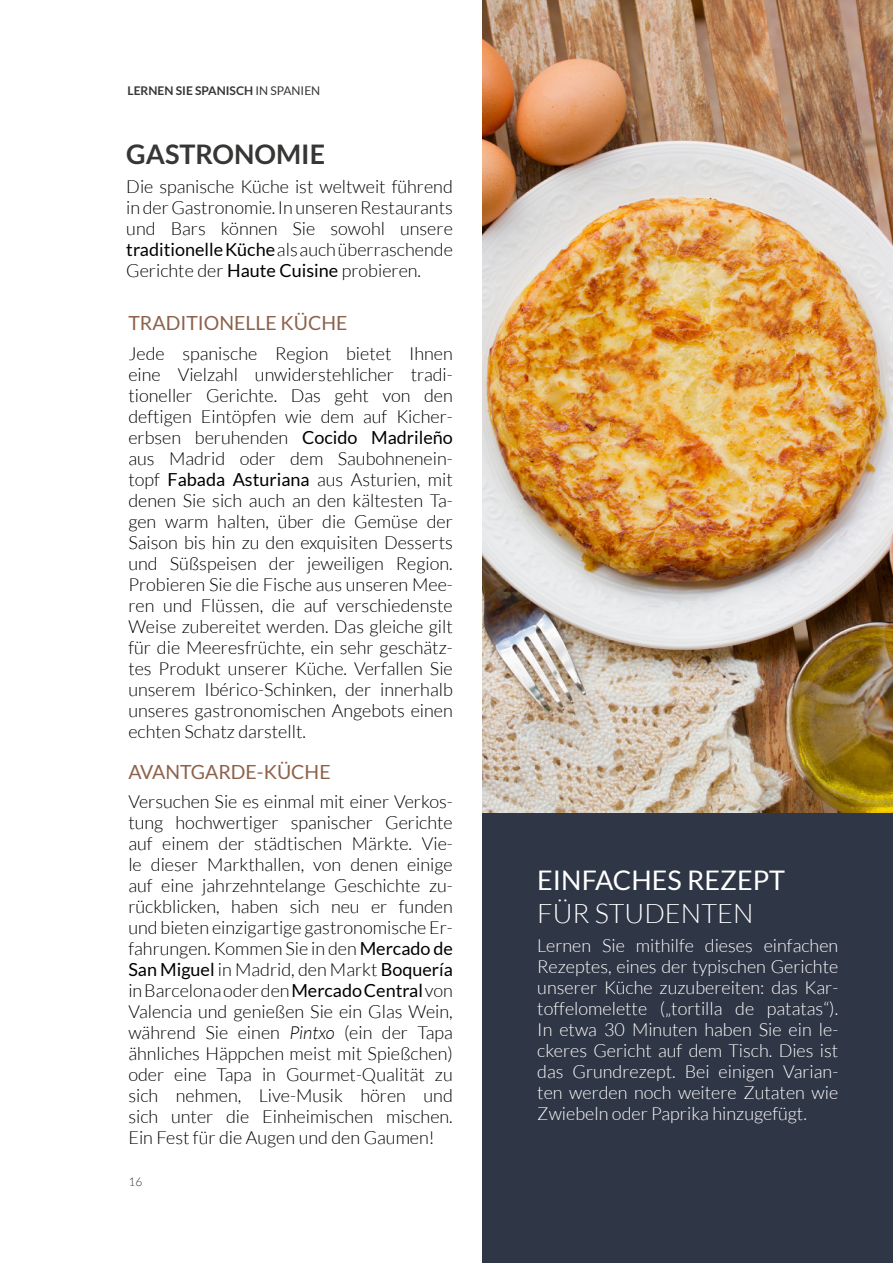
<style>
.page{position:relative;width:893px;height:1263px;background:#fff}
.page>*{position:absolute;margin:0;border:0;box-sizing:border-box;transform-origin:0 0}
.t1{font:27px "Lato";color:#fff}
.t2{font:300 27px "Lato";color:#fff}
.t3{font:700 27px "Lato";color:#363635}
.t4{font:19.5px "Lato";color:#8d624b}
.t5{font:300 18px/21px "Lato";color:#000;text-align:justify}
.t6{font:300 18px/21px "Lato";color:#fff;text-align:justify}
.t7{font:700 12px "Lato";color:#363635}
.t8{font:300 12px "Lato";color:#363635}
.s1{font-weight:400}
.s2{font-style:italic}
</style>
<div class="page">
<div style="left:483px;top:111px;width:410px;height:1152px;background:#2f3645"></div>
<img style="left:483px;top:0;width:410px;height:812px">
<p class="t7" style="left:128px;top:83px;width:194px">LERNEN SIE SPANISCH <span class="s1">IN SPANIEN</span></p>
<h1 class="t3" style="left:126px;top:139px;width:200px">GASTRONOMIE</h1>
<p class="t5" style="left:126px;top:177px;width:328px">Die spanische Küche ist weltweit führend in der Gastronomie. In unseren Restaurants und Bars können Sie sowohl unsere <span class="s1">traditionelle Küche</span> als auch überraschende Gerichte der <span class="s1">Haute Cuisine</span> probieren.</p>
<p class="t4" style="left:128px;top:312px;width:221px">TRADITIONELLE KÜCHE</p>
<p class="t5" style="left:128px;top:343px;width:326px">Jede spanische Region bietet Ihnen eine Vielzahl unwiderstehlicher tradi&shy;tioneller Gerichte. Das geht von den deftigen Eintöpfen wie dem auf Kicher&shy;erbsen beruhenden <span class="s1">Cocido Madrileño </span>aus Madrid oder dem Saubohnenein&shy;topf <span class="s1">Fabada Asturiana</span> aus Asturien, mit denen Sie sich auch an den kältesten Ta&shy;gen warm halten, über die Gemüse der Saison bis hin zu den exquisiten Desserts und Süßspeisen der jeweiligen Region.<br>Probieren Sie die Fische aus unseren Mee&shy;ren und Flüssen, die auf verschiedenste Weise zubereitet werden. Das gleiche gilt für die Meeresfrüchte, ein sehr geschätz&shy;tes Produkt unserer Küche. Verfallen Sie unserem Ibérico-Schinken, der innerhalb unseres gastronomischen Angebots einen echten Schatz darstellt.</p>
<p class="t4" style="left:128px;top:761px;width:204px">AVANTGARDE-KÜCHE</p>
<p class="t5" style="left:128px;top:791px;width:326px">Versuchen Sie es einmal mit einer Verkos&shy;tung hochwertiger spanischer Gerichte auf einem der städtischen Märkte. Vie&shy;le dieser Markthallen, von denen einige auf eine jahrzehntelange Geschichte zu&shy;rückblicken, haben sich neu er funden und bieten einzigartige gastronomische Er&shy;fahrungen. Kommen Sie in den <span class="s1">Mercado de San Miguel</span> in Madrid, den Markt <span class="s1">Boquería </span>in Barcelona oder den <span class="s1">Mercado Central</span> von Valencia und genießen Sie ein Glas Wein, während Sie einen <span class="s2">Pintxo</span> (ein der Tapa ähnliches Häppchen meist mit Spießchen) oder eine Tapa in Gourmet-Qualität zu sich nehmen, Live-Musik hören und sich unter die Einheimischen mischen.<br>Ein Fest für die Augen und den Gaumen!</p>
<p class="t8" style="left:128px;top:1175px;width:15px">16</p>
<h1 class="t1" style="left:537px;top:865px;width:249px">EINFACHES REZEPT</h1>
<h1 class="t2" style="left:537px;top:899px;width:218px">FÜR STUDENTEN</h1>
<p class="t6" style="left:537px;top:935px;width:303px">Lernen Sie mithilfe dieses einfachen Rezeptes, eines der typischen Gerichte unserer Küche zuzubereiten: das Kar&shy;toffelomelette („tortilla de patatas“).<br>In etwa 30 Minuten haben Sie ein le&shy;ckeres Gericht auf dem Tisch. Dies ist das Grundrezept. Bei einigen Varian&shy;ten werden noch weitere Zutaten wie Zwiebeln oder Paprika hinzugefügt.</p>
</div>
